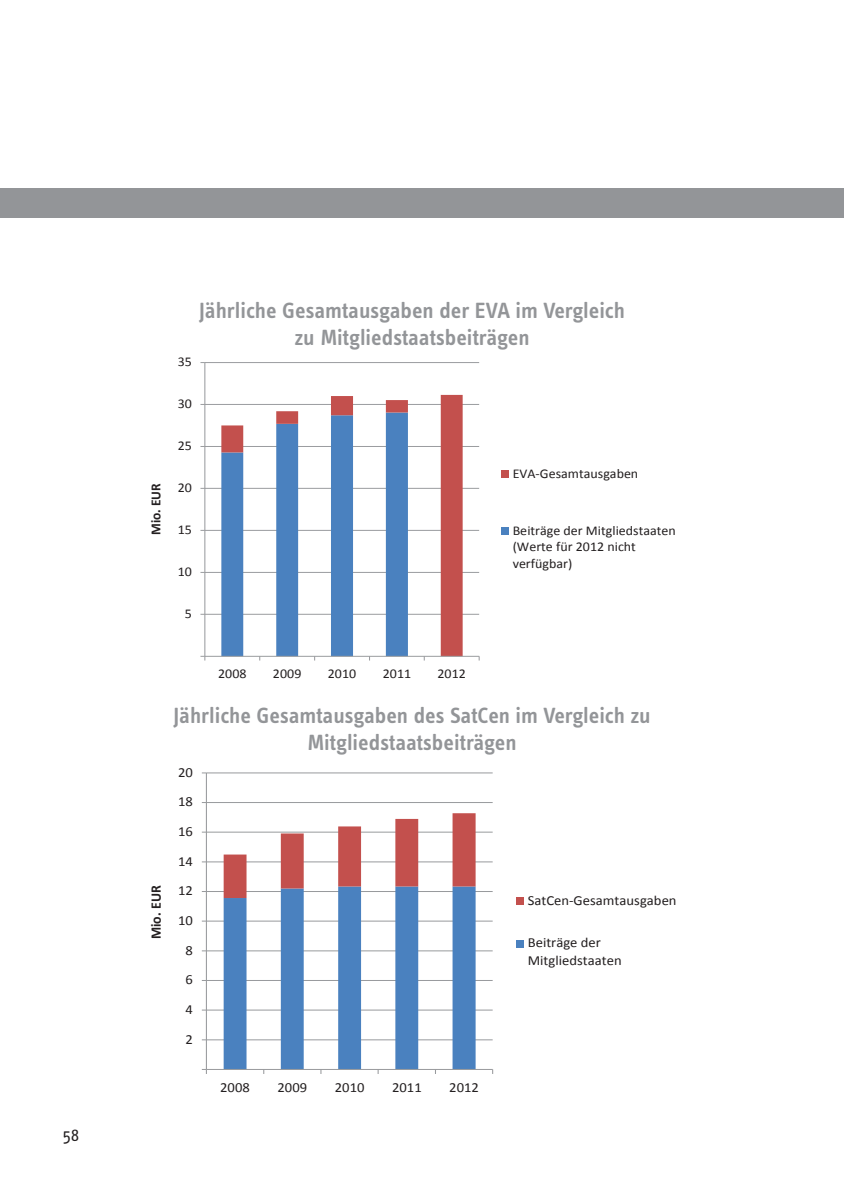
<style>
.page{position:relative;width:844px;height:1191px;background:#fff}
.page>*{position:absolute;margin:0;border:0;box-sizing:border-box;transform-origin:0 0}
.t1{font:600 22.75px/27.3px "Info OT Text";letter-spacing:-.005em;color:#939598;text-align:center}
.t2{font:17.5px "Info OT Text";color:#231f20}
.t3{font:700 14.53px "Calibri";color:#231f20;scale:.95 1}
.t4{font:700 14px "Calibri";color:#231f20;scale:.96 1}
.t5{font:13.83px/17px "Calibri";color:#231f20;scale:1.05 1}
.t6{font:13.47px/16.4px "Calibri";color:#231f20;scale:1.04 1}
</style>
<div class="page">
<div style="left:0;top:188px;width:843px;height:29px;background:#939598"></div>
<svg style="left:200px;top:362px;width:309px;height:299px"></svg>
<svg style="left:201px;top:772px;width:323px;height:302px"></svg>
<p class="t2" style="left:62px;top:1124px;width:18px">58</p>
<p class="t1" style="left:199px;top:296px;width:427px">Jährliche Gesamtausgaben der EVA im Vergleich zu Mitgliedstaatsbeiträgen</p>
<p class="t6" style="left:178px;top:354px;width:15px">35</p>
<p class="t6" style="left:178px;top:395px;width:15px">30</p>
<p class="t4" style="left:147px;top:535px;width:55px;rotate:-90deg">Mio. EUR</p>
<p class="t6" style="left:178px;top:437px;width:15px">25</p>
<p class="t6" style="left:178px;top:479px;width:15px">20</p>
<p class="t6" style="left:178px;top:521px;width:15px">15</p>
<p class="t6" style="left:178px;top:563px;width:15px">10</p>
<p class="t6" style="left:185px;top:605px;width:8px">5</p>
<p class="t6" style="left:512px;top:465px;width:122px">EVA-Gesamtausgaben</p>
<p class="t6" style="left:512px;top:522px;width:158px">Beiträge der Mitgliedstaaten (Werte für 2012 nicht verfügbar)</p>
<p class="t6" style="left:218px;top:665px;width:29px">2008</p>
<p class="t6" style="left:273px;top:665px;width:29px">2009</p>
<p class="t6" style="left:328px;top:665px;width:29px">2010</p>
<p class="t6" style="left:382px;top:665px;width:29px">2011</p>
<p class="t6" style="left:437px;top:665px;width:29px">2012</p>
<p class="t1" style="left:173px;top:701px;width:478px">Jährliche Gesamtausgaben des SatCen im Vergleich zu<br>Mitgliedstaatsbeiträgen</p>
<p class="t5" style="left:178px;top:763px;width:16px">20</p>
<p class="t5" style="left:178px;top:793px;width:16px">18</p>
<p class="t5" style="left:178px;top:823px;width:16px">16</p>
<p class="t5" style="left:178px;top:852px;width:16px">14</p>
<p class="t3" style="left:147px;top:939px;width:58px;rotate:-90deg">Mio. EUR</p>
<p class="t5" style="left:527px;top:892px;width:143px">SatCen-Gesamtausgaben</p>
<p class="t5" style="left:527px;top:934px;width:91px">Beiträge der<br>Mitgliedstaaten</p>
<p class="t5" style="left:178px;top:882px;width:16px">12</p>
<p class="t5" style="left:178px;top:912px;width:16px">10</p>
<p class="t5" style="left:185px;top:941px;width:9px">8</p>
<p class="t5" style="left:185px;top:971px;width:9px">6</p>
<p class="t5" style="left:185px;top:1001px;width:9px">4</p>
<p class="t5" style="left:185px;top:1030px;width:9px">2</p>
<p class="t5" style="left:220px;top:1078px;width:30px">2008</p>
<p class="t5" style="left:277px;top:1078px;width:30px">2009</p>
<p class="t5" style="left:334px;top:1078px;width:30px">2010</p>
<p class="t5" style="left:392px;top:1078px;width:30px">2011</p>
<p class="t5" style="left:449px;top:1078px;width:30px">2012</p>
</div>
